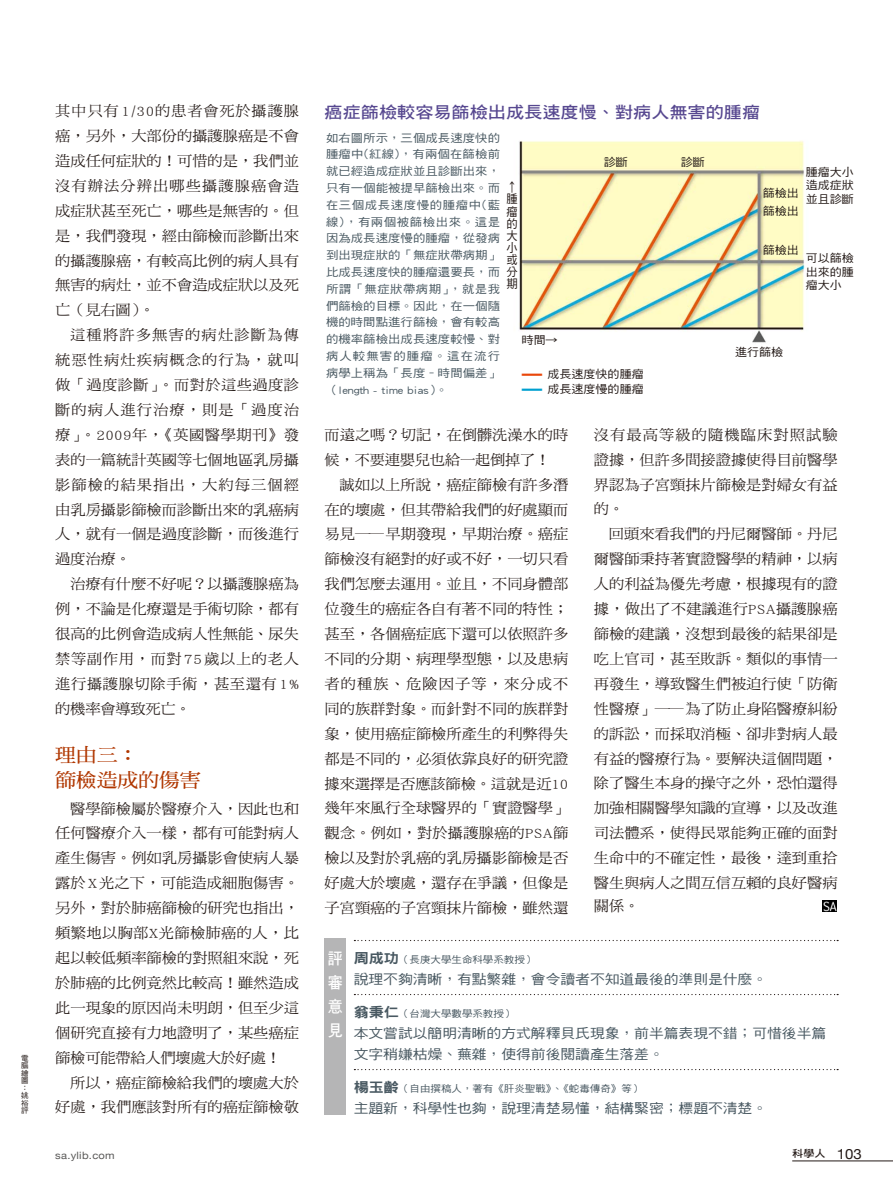
<style>
.page{position:relative;width:893px;height:1191px;background:#fff}
.page>*{position:absolute;margin:0;border:0;box-sizing:border-box;transform-origin:0 0}
.t1{font:19.5px/24.9px "DF Ming Std W7 E Ten B5 H";letter-spacing:-.015em;color:#b03700;scale:1.08 1}
.t2{font:16.5px "DF Hei Std W7 E Ten B5 H";color:#574890;scale:1.1 1}
.t3{font:16.05px/24px "DF Hei Std W7 E Ten B5 H";color:#fff;text-align:justify;scale:.93 1}
.t4{font:14.55px "DF Ming Std W5 E Ten B5 H";letter-spacing:-.005em;color:#231916;scale:1.05 1}
.t5{font:14.55px "DF Ming Std W5 E Ten B5 H";letter-spacing:.07em;color:#231916;scale:1.05 1}
.t6{font:14.55px "DF Ming Std W5 E Ten B5 H";letter-spacing:.04em;color:#231916;scale:1.05 1}
.t7{font:14.55px "DF Ming Std W5 E Ten B5 H";letter-spacing:.03em;color:#231916;scale:1.05 1}
.t8{font:14.55px "DF Ming Std W5 E Ten B5 H";letter-spacing:.05em;color:#231916;scale:1.05 1}
.t9{font:14.55px "DF Ming Std W5 E Ten B5 H";letter-spacing:.025em;color:#231916;scale:1.05 1}
.t10{font:14.55px "DF Ming Std W5 E Ten B5 H";letter-spacing:.02em;color:#231916;scale:1.05 1}
.t11{font:14.55px "DF Ming Std W5 E Ten B5 H";letter-spacing:.075em;color:#231916;scale:1.05 1}
.t12{font:13.5px/21px "DF Hei Std W5 E Ten B5 V";letter-spacing:-.005em;color:#485861;scale:1.1 1}
.t13{font:12px/12px "DF Hei Std W5 E Ten B5 V";color:#231916;scale:.93 1}
.t14{font:11.25px/16.8px "DF Hei Std W5 E Ten B5 V";letter-spacing:.005em;color:#485861;text-align:justify;scale:1.1 1}
.t15{font:11.25px/13.5px "DF Hei Std W5 E Ten B5 V";color:#231916;text-align:justify;scale:1.07 1}
.t16{font:10.2px "Helvetica Neue";letter-spacing:.025em;color:#595857;scale:1.1 1}
.t17{font:10.2px "DF Hei Std W7 E Ten B5 H";color:#231916;scale:1.1 1}
.t18{font:9.6px "DF Hei Std W5 E Ten B5 V";color:#485861;scale:1.09 1}
.t19{font:7.5px/7.5px "DF Hei Std W5 E Ten B5 V";color:#231916}
.s1{font-family:"DF Hei Std W12 E Ten B5 H";font-size:14.7px;color:#e9470b}
.s2{font-family:"DF Hei Std W12 E Ten B5 H";font-size:14.7px;color:#00a0d0}
.s3{font-family:"DF Hei Std W9 E Ten B5 H";font-size:13.8px}
.s4{font-family:"Helvetica Neue";font-size:14.25px}
</style>
<div class="page">
<hr style="left:792px;top:1160px;width:101px;height:1px;background:#231916">
<img style="left:822px;top:900px;width:15px;height:12px">
<img style="left:519px;top:140px;width:286px;height:203px">
<svg style="left:354px;top:940px;width:484px;height:1px"></svg>
<svg style="left:354px;top:994px;width:484px;height:1px"></svg>
<svg style="left:354px;top:1069px;width:484px;height:1px"></svg>
<div style="left:325px;top:938px;width:21px;height:176px;background:#b5b5b6"></div>
<p class="t19" style="left:21px;top:1055px;width:9px">電腦繪圖：姚裕評</p>
<p class="t8" style="left:55px;top:105px;width:234px">其中只有1/30的患者會死於攝護腺</p>
<p class="t4" style="left:55px;top:130px;width:234px">癌，另外，大部份的攝護腺癌是不會</p>
<p class="t4" style="left:55px;top:155px;width:234px">造成任何症狀的！可惜的是，我們並</p>
<p class="t5" style="left:55px;top:180px;width:234px">沒有辦法分辨出哪些攝護腺癌會造</p>
<p class="t4" style="left:55px;top:205px;width:234px">成症狀甚至死亡，哪些是無害的。但</p>
<p class="t4" style="left:55px;top:230px;width:234px">是，我們發現，經由篩檢而診斷出來</p>
<p class="t4" style="left:55px;top:254px;width:234px">的攝護腺癌，有較高比例的病人具有</p>
<p class="t4" style="left:55px;top:279px;width:234px">無害的病灶，並不會造成症狀以及死</p>
<p class="t4" style="left:55px;top:304px;width:96px">亡（見右圖）。</p>
<p class="t11" style="left:70px;top:329px;width:220px">這種將許多無害的病灶診斷為傳</p>
<p class="t5" style="left:55px;top:354px;width:234px">統惡性病灶疾病概念的行為，就叫</p>
<p class="t9" style="left:55px;top:379px;width:234px">做「過度診斷」。而對於這些過度診</p>
<p class="t5" style="left:55px;top:404px;width:234px">斷的病人進行治療，則是「過度治</p>
<p class="t7" style="left:55px;top:429px;width:234px">療」。2009年，《英國醫學期刊》發</p>
<p class="t4" style="left:55px;top:454px;width:234px">表的一篇統計英國等七個地區乳房攝</p>
<p class="t5" style="left:55px;top:479px;width:234px">影篩檢的結果指出，大約每三個經</p>
<p class="t4" style="left:55px;top:503px;width:234px">由乳房攝影篩檢而診斷出來的乳癌病</p>
<p class="t4" style="left:55px;top:528px;width:234px">人，就有一個是過度診斷，而後進行</p>
<p class="t4" style="left:55px;top:553px;width:73px">過度治療。</p>
<p class="t4" style="left:70px;top:578px;width:220px">治療有什麼不好呢？以攝護腺癌為</p>
<p class="t4" style="left:55px;top:603px;width:234px">例，不論是化療還是手術切除，都有</p>
<p class="t4" style="left:55px;top:628px;width:234px">很高的比例會造成病人性無能、尿失</p>
<p class="t6" style="left:55px;top:653px;width:234px">禁等副作用，而對75歲以上的老人</p>
<p class="t6" style="left:55px;top:678px;width:234px">進行攝護腺切除手術，甚至還有1%</p>
<p class="t4" style="left:55px;top:703px;width:131px">的機率會導致死亡。</p>
<p class="t1" style="left:55px;top:745px;width:136px">理由三：<br>篩檢造成的傷害</p>
<p class="t4" style="left:70px;top:802px;width:220px">醫學篩檢屬於醫療介入，因此也和</p>
<p class="t4" style="left:55px;top:827px;width:234px">任何醫療介入一樣，都有可能對病人</p>
<p class="t4" style="left:55px;top:852px;width:234px">產生傷害。例如乳房攝影會使病人暴</p>
<p class="t4" style="left:55px;top:877px;width:234px">露於X光之下，可能造成細胞傷害。</p>
<p class="t4" style="left:55px;top:902px;width:234px">另外，對於肺癌篩檢的研究也指出，</p>
<p class="t10" style="left:55px;top:927px;width:234px">頻繁地以胸部X光篩檢肺癌的人，比</p>
<p class="t4" style="left:55px;top:952px;width:234px">起以較低頻率篩檢的對照組來說，死</p>
<p class="t4" style="left:55px;top:977px;width:234px">於肺癌的比例竟然比較高！雖然造成</p>
<p class="t4" style="left:55px;top:1001px;width:234px">此一現象的原因尚未明朗，但至少這</p>
<p class="t4" style="left:55px;top:1026px;width:234px">個研究直接有力地證明了，某些癌症</p>
<p class="t4" style="left:55px;top:1051px;width:217px">篩檢可能帶給人們壞處大於好處！</p>
<p class="t4" style="left:70px;top:1076px;width:220px">所以，癌症篩檢給我們的壞處大於</p>
<p class="t4" style="left:55px;top:1101px;width:234px">好處，我們應該對所有的癌症篩檢敬</p>
<p class="t2" style="left:325px;top:105px;width:398px">癌症篩檢較容易篩檢出成長速度慢、對病人無害的腫瘤</p>
<p class="t14" style="left:326px;top:130px;width:160px">如右圖所示，三個成長速度快的腫瘤中（紅線），有兩個在篩檢前就已經造成症狀並且診斷出來，只有一個能被提早篩檢出來。而在三個成長速度慢的腫瘤中（藍線），有兩個被篩檢出來。這是因為成長速度慢的腫瘤，從發病到出現症狀的「無症狀帶病期」比成長速度快的腫瘤還要長，而所謂「無症狀帶病期」，就是我們篩檢的目標。因此，在一個隨機的時間點進行篩檢，會有較高的機率篩檢出成長速度較慢、對病人較無害的腫瘤。這在流行病學上稱為「長度–時間偏差」（length - time bias）。</p>
<p class="t15" style="left:604px;top:157px;width:24px">診斷</p>
<p class="t15" style="left:681px;top:157px;width:24px">診斷</p>
<p class="t13" style="left:506px;top:182px;width:13px">↑腫瘤的大小或分期</p>
<p class="t15" style="left:522px;top:334px;width:35px">時間→</p>
<p class="t15" style="left:521px;top:369px;width:116px"><span class="s1">—</span> 成長速度快的腫瘤</p>
<p class="t15" style="left:521px;top:384px;width:116px"><span class="s2">—</span> 成長速度慢的腫瘤</p>
<p class="t15" style="left:763px;top:186px;width:35px;line-height:18px">篩檢出篩檢出</p>
<p class="t15" style="left:763px;top:244px;width:35px">篩檢出</p>
<p class="t15" style="left:735px;top:346px;width:46px">進行篩檢</p>
<p class="t15" style="left:806px;top:166px;width:46px">腫瘤大小造成症狀並且診斷</p>
<p class="t15" style="left:806px;top:252px;width:46px">可以篩檢出來的腫瘤大小</p>
<p class="t4" style="left:325px;top:429px;width:234px">而遠之嗎？切記，在倒髒洗澡水的時</p>
<p class="t4" style="left:325px;top:454px;width:217px">候，不要連嬰兒也給一起倒掉了！</p>
<p class="t4" style="left:339px;top:479px;width:220px">誠如以上所說，癌症篩檢有許多潛</p>
<p class="t4" style="left:325px;top:503px;width:234px">在的壞處，但其帶給我們的好處顯而</p>
<p class="t4" style="left:325px;top:528px;width:234px">易見──早期發現，早期治療。癌症</p>
<p class="t4" style="left:325px;top:553px;width:234px">篩檢沒有絕對的好或不好，一切只看</p>
<p class="t4" style="left:325px;top:578px;width:234px">我們怎麼去運用。並且，不同身體部</p>
<p class="t4" style="left:325px;top:603px;width:234px">位發生的癌症各自有著不同的特性；</p>
<p class="t4" style="left:325px;top:628px;width:234px">甚至，各個癌症底下還可以依照許多</p>
<p class="t4" style="left:325px;top:653px;width:234px">不同的分期、病理學型態，以及患病</p>
<p class="t5" style="left:325px;top:678px;width:234px">者的種族、危險因子等，來分成不</p>
<p class="t4" style="left:325px;top:703px;width:234px">同的族群對象。而針對不同的族群對</p>
<p class="t4" style="left:325px;top:727px;width:234px">象，使用癌症篩檢所產生的利弊得失</p>
<p class="t4" style="left:325px;top:752px;width:234px">都是不同的，必須依靠良好的研究證</p>
<p class="t4" style="left:325px;top:777px;width:234px">據來選擇是否應該篩檢。這就是近10</p>
<p class="t4" style="left:325px;top:802px;width:234px">幾年來風行全球醫界的「實證醫學」</p>
<p class="t4" style="left:325px;top:827px;width:234px">觀念。例如，對於攝護腺癌的PSA篩</p>
<p class="t4" style="left:325px;top:852px;width:234px">檢以及對於乳癌的乳房攝影篩檢是否</p>
<p class="t4" style="left:325px;top:877px;width:234px">好處大於壞處，還存在爭議，但像是</p>
<p class="t4" style="left:325px;top:902px;width:234px">子宮頸癌的子宮頸抹片篩檢，雖然還</p>
<p class="t5" style="left:594px;top:429px;width:234px">沒有最高等級的隨機臨床對照試驗</p>
<p class="t4" style="left:594px;top:454px;width:234px">證據，但許多間接證據使得目前醫學</p>
<p class="t4" style="left:594px;top:478px;width:234px">界認為子宮頸抹片篩檢是對婦女有益</p>
<p class="t4" style="left:594px;top:503px;width:30px">的。</p>
<p class="t4" style="left:609px;top:528px;width:220px">回頭來看我們的丹尼爾醫師。丹尼</p>
<p class="t4" style="left:594px;top:553px;width:234px">爾醫師秉持著實證醫學的精神，以病</p>
<p class="t4" style="left:594px;top:578px;width:234px">人的利益為優先考慮，根據現有的證</p>
<p class="t4" style="left:594px;top:603px;width:234px">據，做出了不建議進行PSA攝護腺癌</p>
<p class="t4" style="left:594px;top:628px;width:234px">篩檢的建議，沒想到最後的結果卻是</p>
<p class="t4" style="left:594px;top:653px;width:234px">吃上官司，甚至敗訴。類似的事情一</p>
<p class="t4" style="left:594px;top:678px;width:234px">再發生，導致醫生們被迫行使「防衛</p>
<p class="t4" style="left:594px;top:702px;width:234px">性醫療」──為了防止身陷醫療糾紛</p>
<p class="t4" style="left:594px;top:727px;width:234px">的訴訟，而採取消極、卻非對病人最</p>
<p class="t4" style="left:594px;top:752px;width:234px">有益的醫療行為。要解決這個問題，</p>
<p class="t4" style="left:594px;top:777px;width:234px">除了醫生本身的操守之外，恐怕還得</p>
<p class="t4" style="left:594px;top:802px;width:234px">加強相關醫學知識的宣導，以及改進</p>
<p class="t4" style="left:594px;top:827px;width:234px">司法體系，使得民眾能夠正確的面對</p>
<p class="t4" style="left:594px;top:852px;width:234px">生命中的不確定性，最後，達到重拾</p>
<p class="t4" style="left:594px;top:877px;width:234px">醫生與病人之間互信互賴的良好醫病</p>
<p class="t4" style="left:594px;top:900px;width:45px">關係。</p>
<p class="t3" style="left:328px;top:947px;width:17px">評審意見</p>
<p class="t18" style="left:354px;top:955px;width:168px"><span class="s3">周成功</span>（長庚大學生命科學系教授）</p>
<p class="t12" style="left:354px;top:969px;width:377px">說理不夠清晰，有點繁雜，會令讀者不知道最後的準則是什麼。</p>
<p class="t18" style="left:354px;top:1009px;width:149px"><span class="s3">翁秉仁</span>（台灣大學數學系教授）</p>
<p class="t12" style="left:354px;top:1023px;width:431px">本文嘗試以簡明清晰的方式解釋貝氏現象，前半篇表現不錯；可惜後半篇文字稍嫌枯燥、蕪雜，使得前後閱讀產生落差。</p>
<p class="t18" style="left:354px;top:1084px;width:266px"><span class="s3">楊玉齡</span>（自由撰稿人，著有《肝炎聖戰》、《蛇毒傳奇》等）</p>
<p class="t12" style="left:354px;top:1098px;width:377px">主題新，科學性也夠，說理清楚易懂，結構緊密；標題不清楚。</p>
<p class="t16" style="left:55px;top:1149px;width:56px">sa.ylib.com</p>
<p class="t17" style="left:792px;top:1149px;width:65px">科學人 <span class="s4">103</span></p>
</div>
